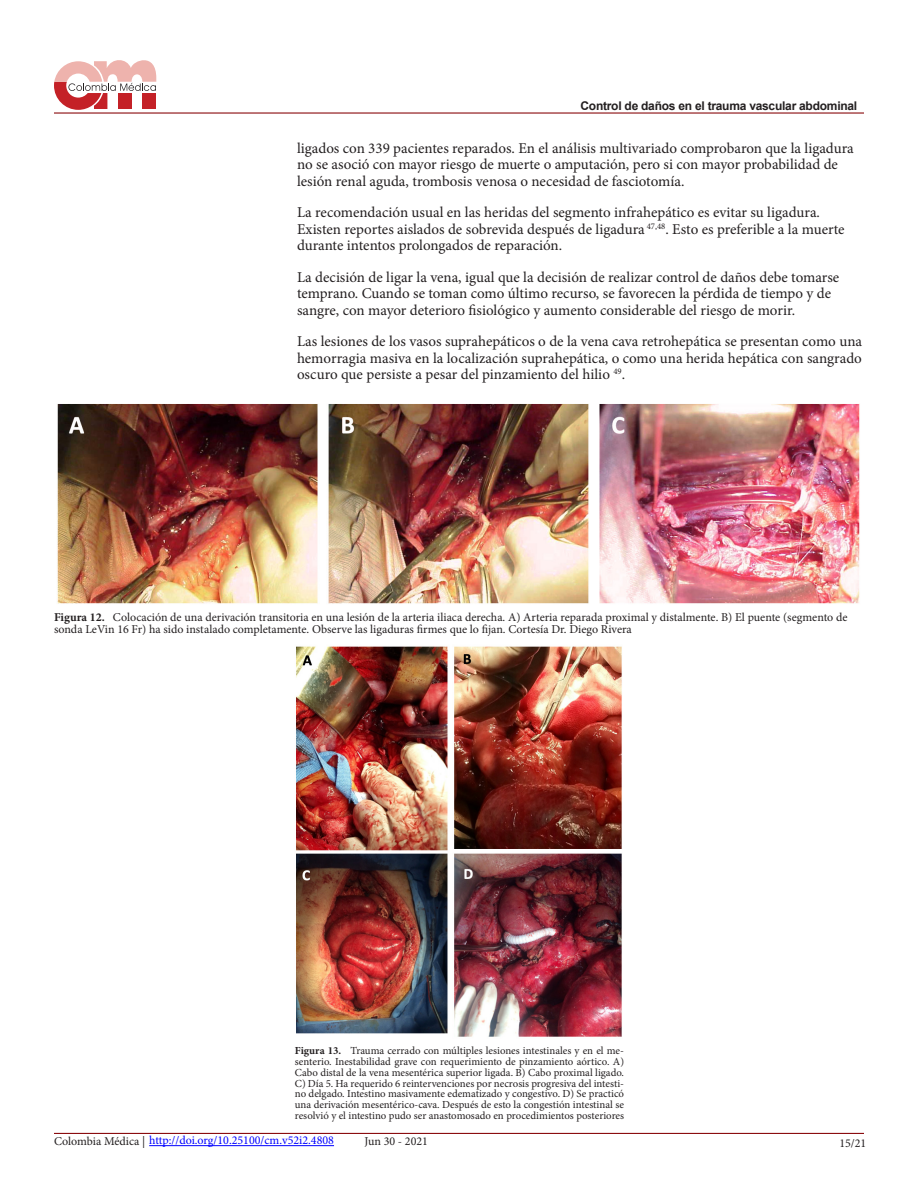
<style>
.page{position:relative;width:918px;height:1188px;background:#fff}
.page>*{position:absolute;margin:0;border:0;box-sizing:border-box;transform-origin:0 0}
.t1{font:15px/16.5px "Minion Pro";color:#231f20}
.t2{font:12px/12px "Minion Pro";color:#231f20}
.t3{font:12px "Minion Pro";color:#00f}
.t4{font:700 12px "Arial";letter-spacing:-.02em;color:#231f20}
.t5{font:10.8px/10.8px "Minion Pro";color:#231f20;text-align:justify}
.s1{font-weight:700}
.s2{color:#231f20}
</style>
<div class="page">
<hr style="left:54px;top:112px;width:810px;height:2px;background:#8b0d10">
<hr style="left:54px;top:1133px;width:810px;height:1px;background:#8b0d10">
<svg style="left:54px;top:60px;width:102px;height:50px"></svg>
<hr style="left:149px;top:1145px;width:185px;height:1px;background:#00f">
<img style="left:57px;top:404px;width:803px;height:200px">
<img style="left:296px;top:646px;width:326px;height:391px">
<p class="t4" style="left:580px;top:97px;width:278px">Control de daños en el trauma vascular abdominal</p>
<p class="t1" style="left:297px;top:140px;width:558px">ligados con 339 pacientes reparados. En el análisis multivariado comprobaron que la ligadura no se asoció con mayor riesgo de muerte o amputación, pero si con mayor probabilidad de lesión renal aguda, trombosis venosa o necesidad de fasciotomía.</p>
<p class="t1" style="left:297px;top:204px;width:549px">La recomendación usual en las heridas del segmento infrahepático es evitar su ligadura.<br>Existen reportes aislados de sobrevida después de ligadura <sup>47,48</sup>. Esto es preferible a la muerte durante intentos prolongados de reparación.</p>
<p class="t1" style="left:297px;top:269px;width:544px">La decisión de ligar la vena, igual que la decisión de realizar control de daños debe tomarse temprano. Cuando se toman como último recurso, se favorecen la pérdida de tiempo y de sangre, con mayor deterioro fisiológico y aumento considerable del riesgo de morir.</p>
<p class="t1" style="left:297px;top:333px;width:567px;text-align:justify">Las lesiones de los vasos suprahepáticos o de la vena cava retrohepática se presentan como una hemorragia masiva en la localización suprahepática, o como una herida hepática con sangrado oscuro que persiste a pesar del pinzamiento del hilio <sup>49</sup>.</p>
<p class="t2" style="left:54px;top:611px;width:795px"><span class="s1">Figura 12.</span> Colocación de una derivación transitoria en una lesión de la arteria iliaca derecha. A) Arteria reparada proximal y distalmente. B) El puente (segmento de sonda LeVin 16 Fr) ha sido instalado completamente. Observe las ligaduras firmes que lo fijan. Cortesía Dr. Diego Rivera</p>
<p class="t5" style="left:295px;top:1045px;width:331px"><span class="s1">Figura 13.</span> Trauma cerrado con múltiples lesiones intestinales y en el me&shy;senterio. Inestabilidad grave con requerimiento de pinzamiento aórtico. A)<br>Cabo distal de la vena mesentérica superior ligada. B) Cabo proximal ligado.<br>C) Día 5. Ha requerido 6 reintervenciones por necrosis progresiva del intesti&shy;no delgado. Intestino masivamente edematizado y congestivo. D) Se practicó una derivación mesentérico-cava. Después de esto la congestión intestinal se resolvió y el intestino pudo ser anastomosado en procedimientos posteriores</p>
<p class="t3" style="left:54px;top:1133px;width:282px"><span class="s2">Colombia Médica |</span> http://doi.org/10.25100/cm.v52i2.4808</p>
<p class="t2" style="left:364px;top:1135px;width:65px">Jun 30 - 2021</p>
<p class="t2" style="left:840px;top:1137px;width:28px">15/21</p>
</div>
